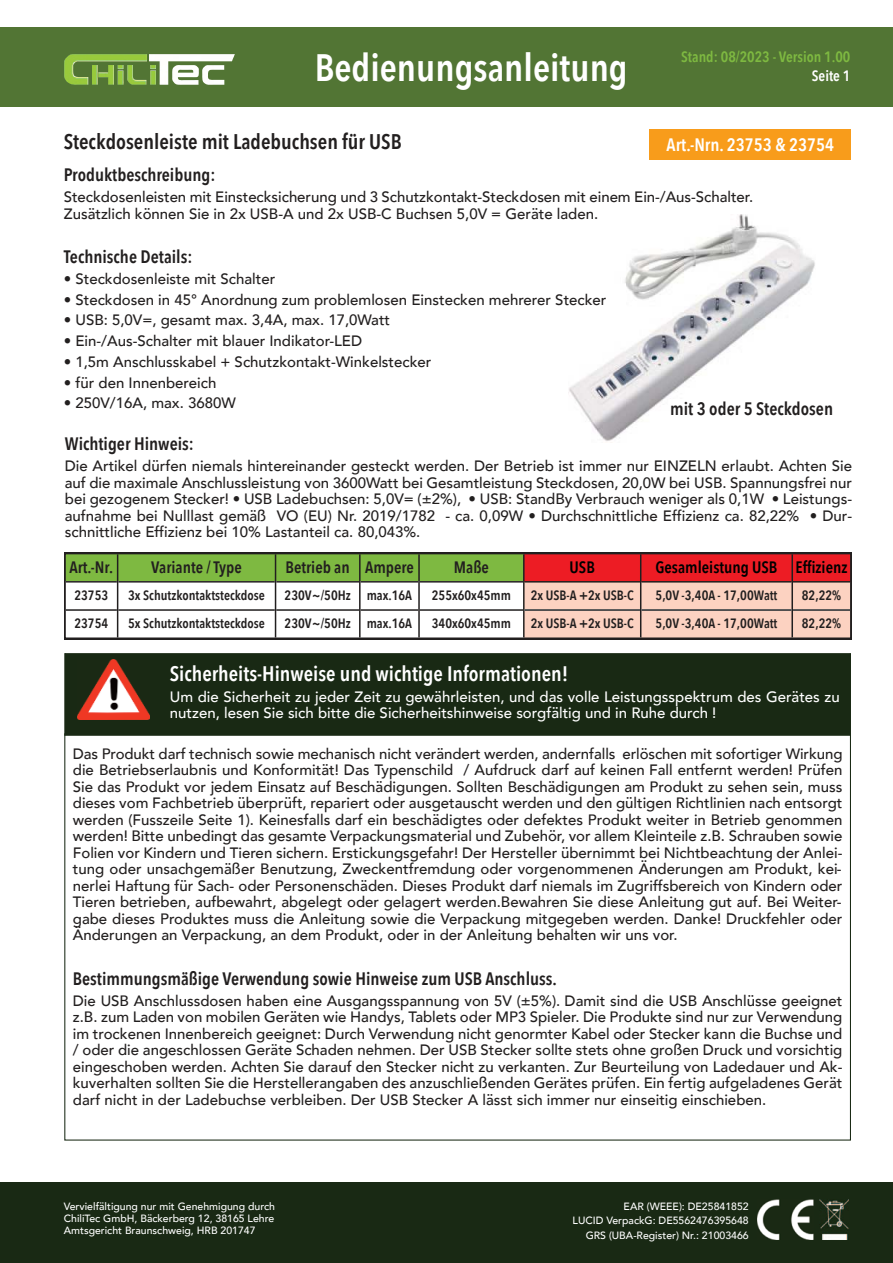
<style>
.page{position:relative;width:893px;height:1263px;background:#fff}
.page>*{position:absolute;margin:0;border:0;box-sizing:border-box;transform-origin:0 0}
.t1{font:600 38.1px "Avenir Next Condensed";color:#fff}
.t2{font:600 21.15px "Avenir Next Condensed";color:#221f1f}
.t3{font:600 21px "Avenir Next Condensed";color:#fff}
.t4{font:600 18px "Avenir Next Condensed";color:#221f1f}
.t5{font:600 18px "Avenir Next Condensed";color:#fff}
.t6{font:600 16.5px "Avenir Next Condensed";color:#221f1f}
.t7{font:600 16.5px "Avenir Next Condensed";color:#000}
.t8{font:500 15px/16.5px "Avenir";color:#221f1f;text-align:justify}
.t9{font:500 15px/16.5px "Avenir";color:#fff}
.t10{font:600 15px "Avenir Next Condensed";color:#7eb941}
.t11{font:600 15px "Avenir Next Condensed";color:#fff}
.t12{font:600 13.5px "Avenir Next Condensed";color:#221f1f}
.t13{font:500 10.5px/12px "Avenir";color:#fff;text-align:justify}
</style>
<div class="page">
<img style="left:569px;top:214px;width:246px;height:227px">
<div style="left:0;top:27px;width:893px;height:79px;background:#527534"></div>
<div style="left:0;top:1182px;width:893px;height:81px;background:#192914"></div>
<img style="left:820px;top:1199px;width:29px;height:40px">
<img style="left:757px;top:1199px;width:56px;height:40px">
<img style="left:64px;top:54px;width:171px;height:31px">
<div style="left:650px;top:130px;width:201px;height:30px;background:#f89c1b"></div>
<div style="left:65px;top:654px;width:785px;height:81px;background:#192914"></div>
<div style="left:64px;top:653px;width:787px;height:83px;border:1px solid #192914"></div>
<img style="left:78px;top:659px;width:71px;height:60px">
<svg style="left:64px;top:553px;width:788px;height:86px"></svg>
<hr style="left:117px;top:554px;width:1px;height:83px;background:#221f1f">
<hr style="left:275px;top:554px;width:1px;height:83px;background:#221f1f">
<hr style="left:359px;top:554px;width:2px;height:83px;background:#221f1f">
<hr style="left:418px;top:554px;width:2px;height:83px;background:#221f1f">
<hr style="left:523px;top:554px;width:2px;height:83px;background:#221f1f">
<hr style="left:640px;top:554px;width:1px;height:83px;background:#221f1f">
<hr style="left:791px;top:554px;width:2px;height:83px;background:#221f1f">
<hr style="left:66px;top:581px;width:51px;height:1px;background:#221f1f">
<hr style="left:118px;top:581px;width:157px;height:1px;background:#221f1f">
<hr style="left:276px;top:581px;width:83px;height:1px;background:#221f1f">
<hr style="left:361px;top:581px;width:57px;height:1px;background:#221f1f">
<hr style="left:420px;top:581px;width:103px;height:1px;background:#221f1f">
<hr style="left:525px;top:581px;width:115px;height:1px;background:#221f1f">
<hr style="left:641px;top:581px;width:150px;height:1px;background:#221f1f">
<hr style="left:793px;top:581px;width:57px;height:1px;background:#221f1f">
<hr style="left:66px;top:609px;width:51px;height:2px;background:#221f1f">
<hr style="left:118px;top:609px;width:157px;height:2px;background:#221f1f">
<hr style="left:276px;top:609px;width:83px;height:2px;background:#221f1f">
<hr style="left:361px;top:609px;width:57px;height:2px;background:#221f1f">
<hr style="left:420px;top:609px;width:103px;height:2px;background:#221f1f">
<hr style="left:525px;top:609px;width:115px;height:2px;background:#221f1f">
<hr style="left:641px;top:609px;width:150px;height:2px;background:#221f1f">
<hr style="left:793px;top:609px;width:57px;height:2px;background:#221f1f">
<h1 class="t1" style="left:315px;top:52px;width:315px">Bedienungsanleitung</h1>
<p class="t10" style="left:681px;top:50px;width:171px">Stand: 08/2023 - Version 1.00</p>
<p class="t11" style="left:812px;top:70px;width:40px">Seite 1</p>
<h2 class="t2" style="left:64px;top:133px;width:339px">Steckdosenleiste mit Ladebuchsen für USB</h2>
<p class="t5" style="left:667px;top:137px;width:169px">Art.-Nrn. 23753 &amp; 23754</p>
<p class="t4" style="left:64px;top:167px;width:153px">Produktbeschreibung:</p>
<p class="t8" style="left:64px;top:190px;width:691px">Steckdosenleisten mit Einstecksicherung und 3 Schutzkontakt-Steckdosen mit einem Ein-/Aus-Schalter.<br>Zusätzlich können Sie in 2x USB-A und 2x USB-C Buchsen 5,0V = Geräte laden.</p>
<p class="t4" style="left:64px;top:249px;width:130px">Technische Details:</p>
<p class="t8" style="left:64px;top:270px;width:544px;line-height:20.7px;text-align:left">ï Steckdosenleiste mit Schalter<br>ï Steckdosen in 45° Anordnung zum problemlosen Einstecken mehrerer Stecker ï USB: 5,0V=, gesamt max. 3,4A, max. 17,0Watt<br>ï Ein-/Aus-Schalter mit blauer Indikator-LED<br>ï 1,5m Anschlusskabel + Schutzkontakt-Winkelstecker<br>ï für den Innenbereich<br>ï 250V/16A, max. 3680W</p>
<p class="t4" style="left:65px;top:436px;width:131px">Wichtiger Hinweis:</p>
<p class="t8" style="left:65px;top:459px;width:789px">Die Artikel dürfen niemals hintereinander gesteckt werden. Der Betrieb ist immer nur EINZELN erlaubt. Achten Sie auf die maximale Anschlussleistung von 3600Watt bei Gesamtleistung Steckdosen, 20,0W bei USB. Spannungsfrei nur bei gezogenem Stecker! ï USB Ladebuchsen: 5,0V= (±2%), ï USB: StandBy Verbrauch weniger als 0,1W ï Leistungs&shy;aufnahme bei Nulllast gemäß VO (EU) Nr. 2019/1782 - ca. 0,09W ï Durchschnittliche Effizienz ca. 82,22% ï Dur&shy;schnittliche Effizienz bei 10% Lastanteil ca. 80,043%.</p>
<p class="t4" style="left:670px;top:401px;width:164px">mit 3 oder 5 Steckdosen</p>
<p class="t6" style="left:69px;top:560px;width:45px">Art.-Nr.</p>
<p class="t6" style="left:151px;top:560px;width:92px">Variante / Type</p>
<p class="t6" style="left:286px;top:560px;width:130px">Betrieb an Ampere</p>
<p class="t6" style="left:454px;top:560px;width:36px">Maße</p>
<p class="t7" style="left:570px;top:560px;width:27px">USB</p>
<p class="t7" style="left:655px;top:560px;width:194px">Gesamleistung USB Effizienz</p>
<p class="t12" style="left:74px;top:590px;width:35px">23753</p>
<p class="t12" style="left:128px;top:590px;width:138px">3x Schutzkontaktsteckdose</p>
<p class="t12" style="left:285px;top:590px;width:129px">230V~/50Hz max.16A</p>
<p class="t12" style="left:432px;top:590px;width:81px">255x60x45mm</p>
<p class="t12" style="left:531px;top:590px;width:104px">2x USB-A +2x USB-C</p>
<p class="t12" style="left:656px;top:590px;width:123px">5,0V -3,40A - 17,00Watt</p>
<p class="t12" style="left:802px;top:590px;width:41px">82,22%</p>
<p class="t12" style="left:74px;top:618px;width:35px">23754</p>
<p class="t12" style="left:128px;top:618px;width:138px">5x Schutzkontaktsteckdose</p>
<p class="t12" style="left:285px;top:618px;width:129px">230V~/50Hz max.16A</p>
<p class="t12" style="left:432px;top:618px;width:81px">340x60x45mm</p>
<p class="t12" style="left:531px;top:618px;width:104px">2x USB-A +2x USB-C</p>
<p class="t12" style="left:656px;top:618px;width:123px">5,0V -3,40A - 17,00Watt</p>
<p class="t12" style="left:802px;top:618px;width:41px">82,22%</p>
<h3 class="t3" style="left:170px;top:664px;width:400px">Sicherheits-Hinweise und wichtige Informationen!</h3>
<p class="t9" style="left:170px;top:690px;width:671px">Um die Sicherheit zu jeder Zeit zu gewährleisten, und das volle Leistungsspektrum des Gerätes zu nutzen, lesen Sie sich bitte die Sicherheitshinweise sorgfältig und in Ruhe durch !</p>
<p class="t8" style="left:73px;top:747px;width:771px">Das Produkt darf technisch sowie mechanisch nicht verändert werden, andernfalls erlöschen mit sofortiger Wirkung die Betriebserlaubnis und Konformität! Das Typenschild / Aufdruck darf auf keinen Fall entfernt werden! Prüfen Sie das Produkt vor jedem Einsatz auf Beschädigungen. Sollten Beschädigungen am Produkt zu sehen sein, muss dieses vom Fachbetrieb überprüft, repariert oder ausgetauscht werden und den gültigen Richtlinien nach entsorgt werden (Fusszeile Seite 1). Keinesfalls darf ein beschädigtes oder defektes Produkt weiter in Betrieb genommen werden! Bitte unbedingt das gesamte Verpackungsmaterial und Zubehör, vor allem Kleinteile z.B. Schrauben sowie Folien vor Kindern und Tieren sichern. Erstickungsgefahr! Der Hersteller übernimmt bei Nichtbeachtung der Anlei&shy;tung oder unsachgemäßer Benutzung, Zweckentfremdung oder vorgenommenen Änderungen am Produkt, kei&shy;nerlei Haftung für Sach- oder Personenschäden. Dieses Produkt darf niemals im Zugriffsbereich von Kindern oder Tieren betrieben, aufbewahrt, abgelegt oder gelagert werden.Bewahren Sie diese Anleitung gut auf. Bei Weiter&shy;gabe dieses Produktes muss die Anleitung sowie die Verpackung mitgegeben werden. Danke! Druckfehler oder Änderungen an Verpackung, an dem Produkt, oder in der Anleitung behalten wir uns vor.</p>
<p class="t4" style="left:73px;top:971px;width:486px">Bestimmungsmäßige Verwendung sowie Hinweise zum USB Anschluss.</p>
<p class="t8" style="left:73px;top:993px;width:771px">Die USB Anschlussdosen haben eine Ausgangsspannung von 5V (±5%). Damit sind die USB Anschlüsse geeignet z.B. zum Laden von mobilen Geräten wie Handys, Tablets oder MP3 Spieler. Die Produkte sind nur zur Verwendung im trockenen Innenbereich geeignet: Durch Verwendung nicht genormter Kabel oder Stecker kann die Buchse und / oder die angeschlossen Geräte Schaden nehmen. Der USB Stecker sollte stets ohne großen Druck und vorsichtig eingeschoben werden. Achten Sie darauf den Stecker nicht zu verkanten. Zur Beurteilung von Ladedauer und Ak&shy;kuverhalten sollten Sie die Herstellerangaben des anzuschließenden Gerätes prüfen. Ein fertig aufgeladenes Gerät darf nicht in der Ladebuchse verbleiben. Der USB Stecker A lässt sich immer nur einseitig einschieben.</p>
<p class="t13" style="left:64px;top:1201px;width:213px">Vervielfältigung nur mit Genehmigung durch ChiliTec GmbH, Bäckerberg 12, 38165 Lehre Amtsgericht Braunschweig, HRB 201747</p>
<p class="t13" style="left:573px;top:1200px;width:178px;line-height:14.7px;text-align:right">EAR (WEEE): DE25841852<br>LUCID VerpackG: DE5562476395648<br>GRS (UBA-Register) Nr.: 21003466</p>
</div>
